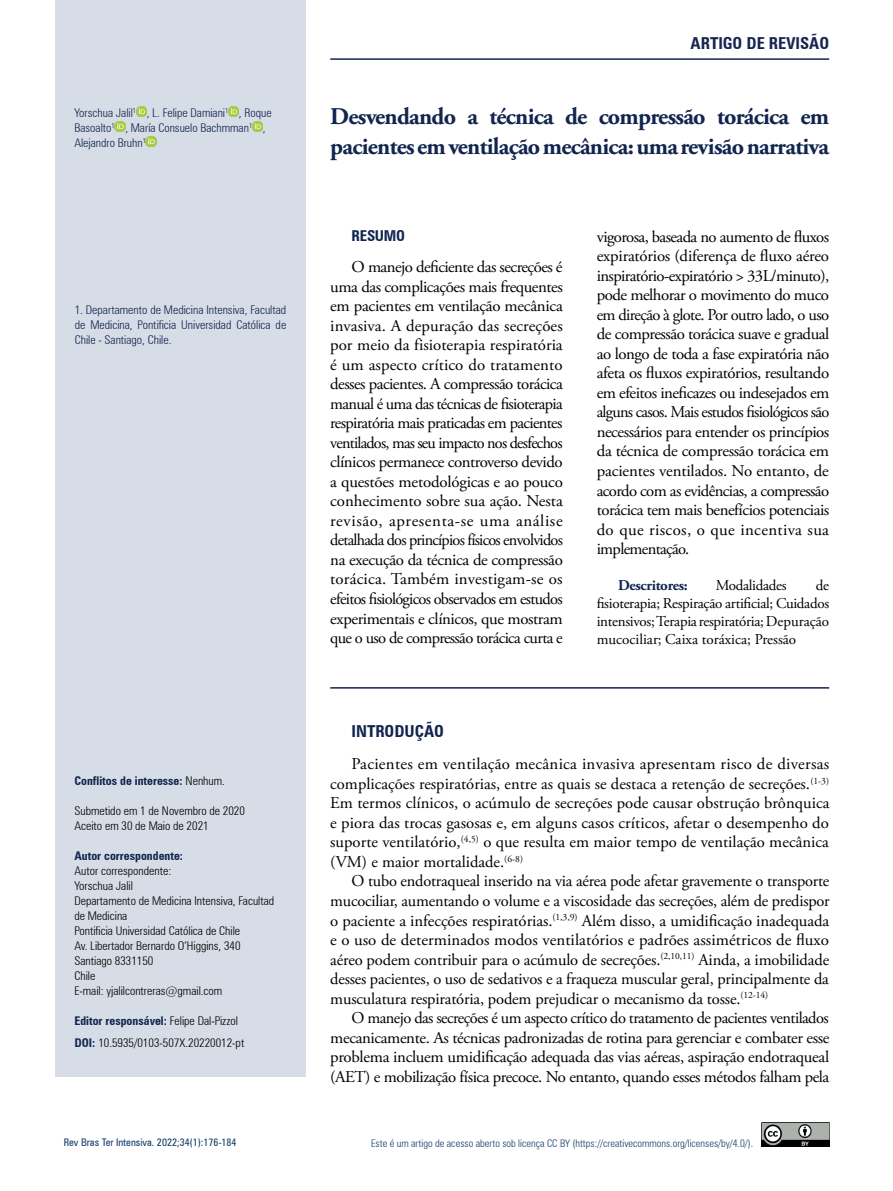
<style>
.page{position:relative;width:893px;height:1191px;background:#fff}
.page>*{position:absolute;margin:0;border:0;box-sizing:border-box;transform-origin:0 0}
.t1{font:700 24px/30px "Adobe Garamond Pro";letter-spacing:-.03em;color:#12254f}
.t2{font:16.5px/19.5px "Adobe Garamond Pro";letter-spacing:-.025em;color:#000;text-align:justify}
.t3{font:700 condensed 16.5px "Zurich BT";color:#18254e}
.t4{font:700 condensed 16.5px "Zurich BT";color:#12254f}
.t5{font:15px/18px "Adobe Garamond Pro";color:#000;text-align:justify}
.t6{font:700 15px "Adobe Garamond Pro";letter-spacing:-.02em;color:#12254f}
.t7{font:15px "Adobe Garamond Pro";letter-spacing:-.02em;color:#000}
.t8{font:700 condensed 15px "Zurich BT";letter-spacing:-.02em;color:#12254f}
.t9{font:300 condensed 12px/15px "Zurich BT";color:#000}
.t10{font:300 condensed 12px/15px "Zurich BT";color:#12254f}
.t11{font:700 condensed 12px "Zurich BT";color:#12254f}
.t12{font:300 condensed 10.5px "Zurich BT";color:#163f6d}
.t13{font:condensed 10.5px "Zurich BT";color:#163f6d}
.s1{font-weight:300;color:#000}
.s2{font-weight:700;color:#12254f}
</style>
<div class="page">
<div style="left:55px;top:0;width:250px;height:1076px;background:#d5dce6"></div>
<svg style="left:136px;top:106px;width:11px;height:11px"></svg>
<svg style="left:228px;top:106px;width:11px;height:11px"></svg>
<svg style="left:115px;top:121px;width:10px;height:11px"></svg>
<svg style="left:252px;top:121px;width:11px;height:11px"></svg>
<svg style="left:146px;top:136px;width:11px;height:11px"></svg>
<hr style="left:330px;top:687px;width:499px;height:1px;background:#12254f">
<img style="left:761px;top:1122px;width:68px;height:24px">
<hr style="left:330px;top:58px;width:499px;height:2px;background:#12254f">
<p class="t10" style="left:74px;top:105px;width:199px">Yorschua Jalil<sup>1</sup> , L. Felipe Damiani<sup>1</sup> , Roque<br>Basoalto<sup>1</sup> , María Consuelo Bachmman<sup>1</sup> ,<br>Alejandro Bruhn<sup>1</sup></p>
<p class="t10" style="left:75px;top:302px;width:213px;text-align:justify">1. Departamento de Medicina Intensiva, Facultad de Medicina, Pontificia Universidad Católica de Chile - Santiago, Chile.</p>
<p class="t11" style="left:74px;top:773px;width:152px">Conflitos de interesse: <span class="s1">Nenhum.</span></p>
<p class="t9" style="left:74px;top:803px;width:172px">Submetido em 1 de Novembro de 2020<br>Aceito em 30 de Maio de 2021</p>
<p class="t11" style="left:74px;top:848px;width:110px">Autor correspondente:</p>
<p class="t9" style="left:74px;top:863px;width:201px">Autor correspondente:<br>Yorschua Jalil<br>Departamento de Medicina Intensiva, Facultad de Medicina<br>Pontificia Universidad Católica de Chile<br>Av. Libertador Bernardo O’Higgins, 340<br>Santiago 8331150<br>Chile<br>E-mail: yjalilcontreras@gmail.com</p>
<p class="t11" style="left:74px;top:1013px;width:165px">Editor responsável: <span class="s1">Felipe Dal-Pizzol</span></p>
<p class="t9" style="left:74px;top:1035px;width:171px"><span class="s2">DOI:</span> 10.5935/0103-507X.20220012-pt</p>
<p class="t13" style="left:64px;top:1135px;width:174px">Rev Bras Ter Intensiva. 2022;34(1):176-184</p>
<p class="t3" style="left:690px;top:33px;width:140px">ARTIGO DE REVISÃO</p>
<h1 class="t1" style="left:330px;top:102px;width:500px">Desvendando a técnica de compressão torácica em pacientes em ventilação mecânica: uma revisão narrativa</h1>
<p class="t8" style="left:351px;top:227px;width:55px">RESUMO</p>
<p class="t2" style="left:330px;top:258px;width:234px;text-indent:21px">O manejo deficiente das secreções é uma das complicações mais frequentes em pacientes em ventilação mecânica invasiva. A depuração das secreções por meio da fisioterapia respiratória é um aspecto crítico do tratamento desses pacientes. A compressão torácica manual é uma das técnicas de fisioterapia respiratória mais praticadas em pacientes ventilados, mas seu impacto nos desfechos clínicos permanece controverso devido a questões metodológicas e ao pouco conhecimento sobre sua ação. Nesta revisão, apresenta-se uma análise detalhada dos princípios físicos envolvidos na execução da técnica de compressão torácica. Também investigam-se os efeitos fisiológicos observados em estudos experimentais e clínicos, que mostram que o uso de compressão torácica curta e</p>
<p class="t2" style="left:597px;top:227px;width:234px">vigorosa, baseada no aumento de fluxos expiratórios (diferença de fluxo aéreo inspiratório-expiratório &gt; 33L/minuto), pode melhorar o movimento do muco em direção à glote. Por outro lado, o uso de compressão torácica suave e gradual ao longo de toda a fase expiratória não afeta os fluxos expiratórios, resultando em efeitos ineficazes ou indesejados em alguns casos. Mais estudos fisiológicos são necessários para entender os princípios da técnica de compressão torácica em pacientes ventilados. No entanto, de acordo com as evidências, a compressão torácica tem mais benefícios potenciais do que riscos, o que incentiva sua implementação.</p>
<p class="t5" style="left:597px;top:577px;width:234px;text-indent:219px">de fisioterapia; Respiração artificial; Cuidados intensivos; Terapia respiratória; Depuração mucociliar; Caixa toráxica; Pressão</p>
<p class="t6" style="left:618px;top:576px;width:71px">Descritores:</p>
<p class="t7" style="left:716px;top:576px;width:72px">Modalidades</p>
<p class="t4" style="left:352px;top:721px;width:94px">INTRODUÇÃO</p>
<p class="t2" style="left:330px;top:755px;width:501px;text-indent:21px">Pacientes em ventilação mecânica invasiva apresentam risco de diversas complicações respiratórias, entre as quais se destaca a retenção de secreções.<sup>(1-3)<br></sup>Em termos clínicos, o acúmulo de secreções pode causar obstrução brônquica e piora das trocas gasosas e, em alguns casos críticos, afetar o desempenho do suporte ventilatório,<sup>(4,5)</sup> o que resulta em maior tempo de ventilação mecânica (VM) e maior mortalidade.<sup>(6-8)</sup></p>
<p class="t2" style="left:330px;top:872px;width:501px;text-indent:21px">O tubo endotraqueal inserido na via aérea pode afetar gravemente o transporte mucociliar, aumentando o volume e a viscosidade das secreções, além de predispor o paciente a infecções respiratórias.<sup>(1,3,9)</sup> Além disso, a umidificação inadequada e o uso de determinados modos ventilatórios e padrões assimétricos de fluxo aéreo podem contribuir para o acúmulo de secreções.<sup>(2,10,11)</sup> Ainda, a imobilidade desses pacientes, o uso de sedativos e a fraqueza muscular geral, principalmente da musculatura respiratória, podem prejudicar o mecanismo da tosse.<sup>(12-14)</sup></p>
<p class="t2" style="left:330px;top:1008px;width:501px;text-indent:21px">O manejo das secreções é um aspecto crítico do tratamento de pacientes ventilados mecanicamente. As técnicas padronizadas de rotina para gerenciar e combater esse problema incluem umidificação adequada das vias aéreas, aspiração endotraqueal (AET) e mobilização física precoce. No entanto, quando esses métodos falham pela</p>
<p class="t12" style="left:371px;top:1137px;width:384px">Este é um artigo de acesso aberto sob licença CC BY (https://creativecommons.org/licenses/by/4.0/).</p>
</div>
